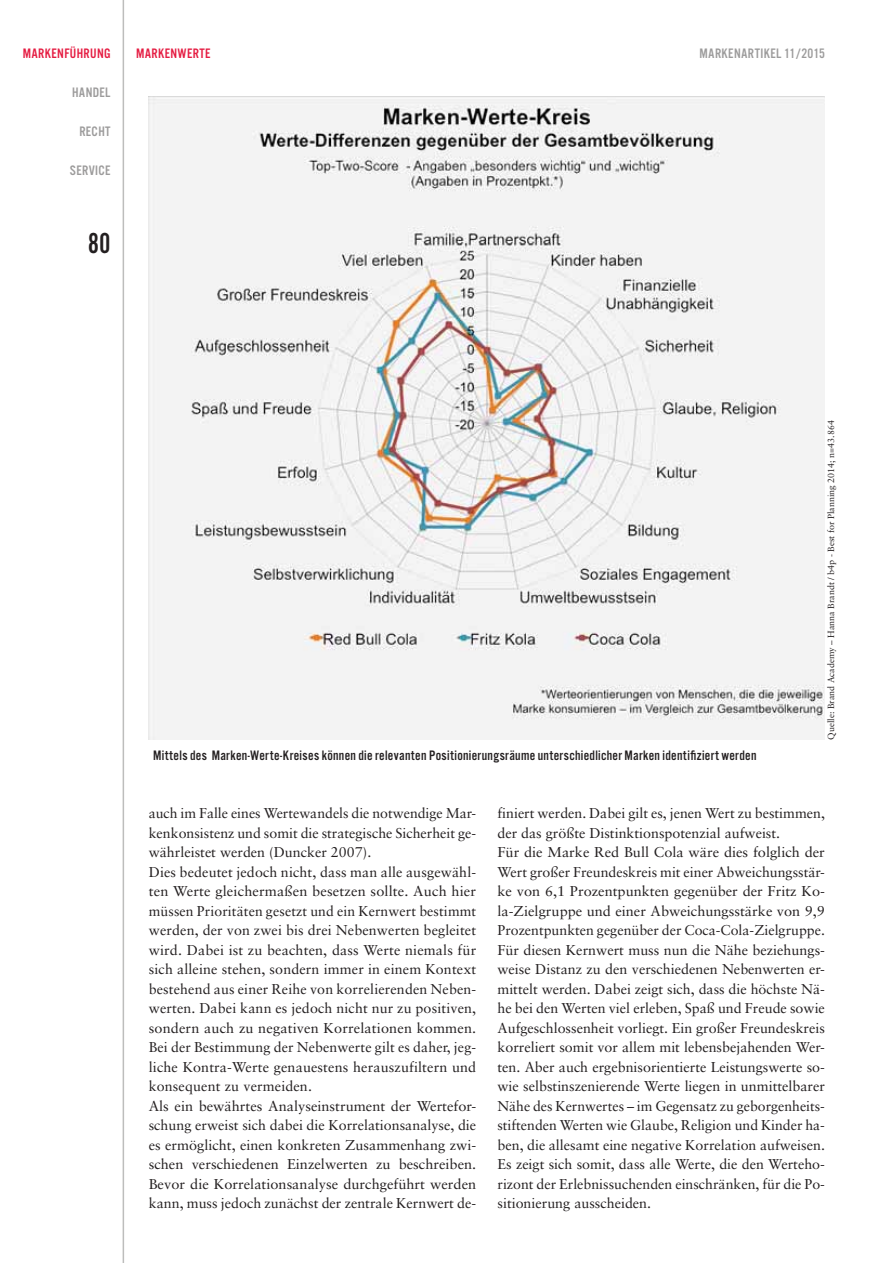
<style>
.page{position:relative;width:893px;height:1263px;background:#fff}
.page>*{position:absolute;margin:0;border:0;box-sizing:border-box;transform-origin:0 0}
.t1{font:30px "Alternate Got No 2 D";color:#231f20}
.t2{font:14.25px/19.5px "Sabon";color:#231f20}
.t3{font:14.25px "Alternate Got No 3 D";letter-spacing:.02em;color:#231f20}
.t4{font:14.25px "Alternate Got No 3 D";letter-spacing:.025em;color:#9c9b9b}
.t5{font:14.25px "Alternate Got No 3 D";letter-spacing:.025em;color:#e51c42}
.t6{font:9px "Sabon";color:#231f20}
</style>
<div class="page">
<hr style="left:123px;top:0;width:1px;height:1263px;background:#bdbdbc">
<img style="left:149px;top:97px;width:676px;height:643px">
<p class="t5" style="left:23px;top:48px;width:89px">MARKENFÜHRUNG</p>
<p class="t4" style="left:72px;top:87px;width:40px">HANDEL</p>
<p class="t4" style="left:79px;top:126px;width:33px">RECHT</p>
<p class="t4" style="left:70px;top:165px;width:42px">SERVICE</p>
<h1 class="t1" style="left:88px;top:233px;width:24px">80</h1>
<p class="t5" style="left:136px;top:48px;width:76px">MARKENWERTE</p>
<p class="t4" style="left:699px;top:48px;width:127px">MARKENARTIKEL 11/2015</p>
<p class="t3" style="left:153px;top:750px;width:605px">Mittels des Marken-Werte-Kreises können die relevanten Positionierungsräume unterschiedlicher Marken identifiziert werden</p>
<p class="t6" style="left:827px;top:740px;width:321px;rotate:-90deg">Quelle: Brand Academy – Hanna Brandt / b4p - Best for Planning 2014; n=43.864</p>
<p class="t2" style="left:149px;top:805px;width:329px">auch im Falle eines Wertewandels die notwendige Mar&shy;kenkonsistenz und somit die strategische Sicherheit ge&shy;währleistet werden (Duncker 2007).<br>Dies bedeutet jedoch nicht, dass man alle ausgewähl&shy;ten Werte gleichermaßen besetzen sollte. Auch hier müssen Prioritäten gesetzt und ein Kernwert bestimmt werden, der von zwei bis drei Nebenwerten begleitet wird. Dabei ist zu beachten, dass Werte niemals für sich alleine stehen, sondern immer in einem Kontext bestehend aus einer Reihe von korrelierenden Neben&shy;werten. Dabei kann es jedoch nicht nur zu positiven, sondern auch zu negativen Korrelationen kommen.<br>Bei der Bestimmung der Nebenwerte gilt es daher, jeg&shy;liche Kontra-Werte genauestens herauszufiltern und konsequent zu vermeiden.<br>Als ein bewährtes Analyseinstrument der Wertefor&shy;schung erweist sich dabei die Korrelationsanalyse, die es ermöglicht, einen konkreten Zusammenhang zwi&shy;schen verschiedenen Einzelwerten zu beschreiben.<br>Bevor die Korrelationsanalyse durchgeführt werden kann, muss jedoch zunächst der zentrale Kernwert de-</p>
<p class="t2" style="left:497px;top:805px;width:329px">finiert werden. Dabei gilt es, jenen Wert zu bestimmen, der das größte Distinktionspotenzial aufweist.<br>Für die Marke Red Bull Cola wäre dies folglich der Wert großer Freundeskreis mit einer Abweichungsstär&shy;ke von 6,1 Prozentpunkten gegenüber der Fritz Ko&shy;la-Zielgruppe und einer Abweichungsstärke von 9,9<br>Prozentpunkten gegenüber der Coca-Cola-Zielgruppe.<br>Für diesen Kernwert muss nun die Nähe beziehungs&shy;weise Distanz zu den verschiedenen Nebenwerten er&shy;mittelt werden. Dabei zeigt sich, dass die höchste Nä&shy;he bei den Werten viel erleben, Spaß und Freude sowie Aufgeschlossenheit vorliegt. Ein großer Freundeskreis korreliert somit vor allem mit lebensbejahenden Wer&shy;ten. Aber auch ergebnisorientierte Leistungswerte so&shy;wie selbstinszenierende Werte liegen in unmittelbarer Nähe des Kernwertes – im Gegensatz zu geborgenheits&shy;stiftenden Werten wie Glaube, Religion und Kinder ha&shy;ben, die allesamt eine negative Korrelation aufweisen.<br>Es zeigt sich somit, dass alle Werte, die den Werteho&shy;rizont der Erlebnissuchenden einschränken, für die Po&shy;sitionierung ausscheiden.</p>
</div>
